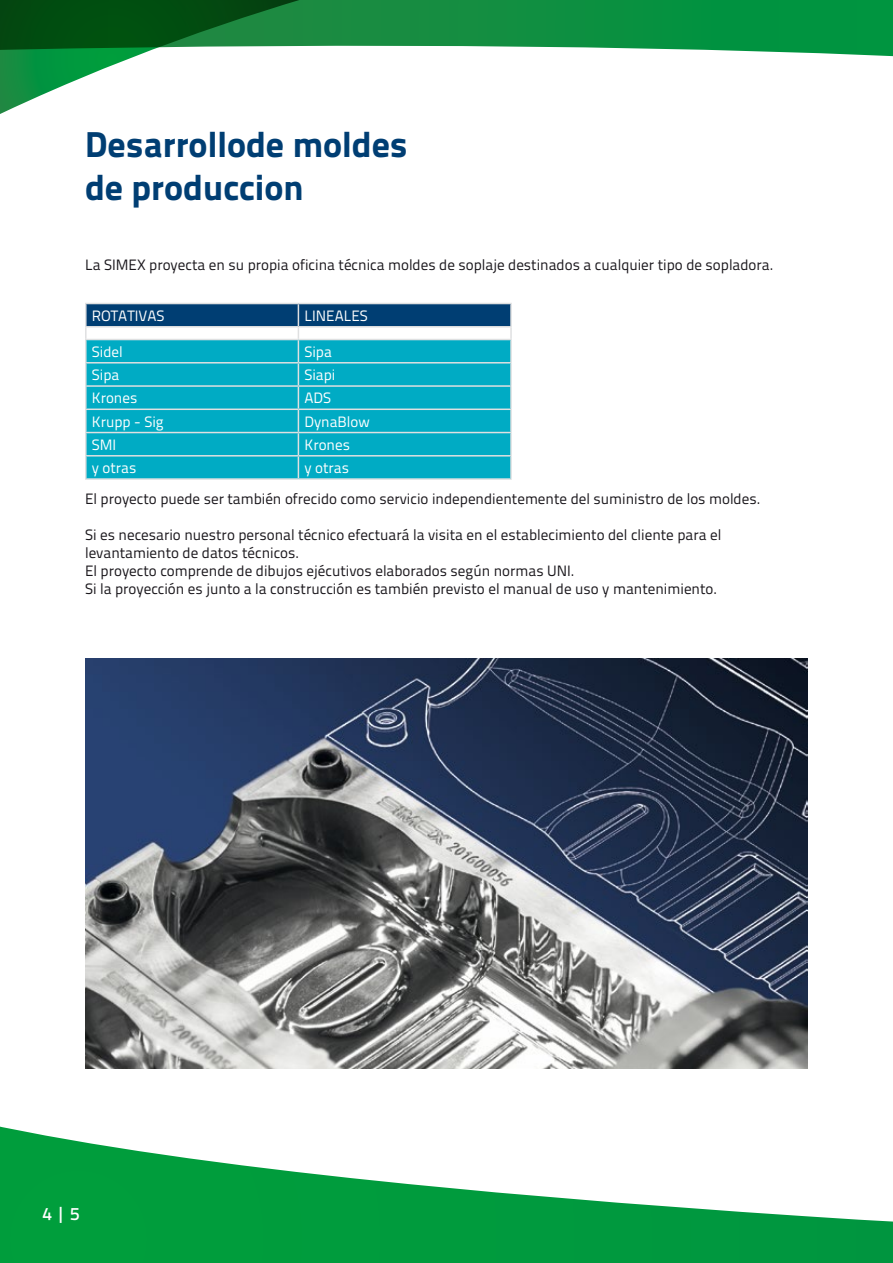
<style>
.page{position:relative;width:893px;height:1263px;background:#fff}
.page>*{position:absolute;margin:0;border:0;box-sizing:border-box;transform-origin:0 0}
.t1{font:36px/43.2px "Titillium Text 25 L 999 wt";color:#003e73}
.t2{font:18px "Titillium Text 25 L 600 wt";color:#fff}
.t3{font:15px/18px "Titillium Text 25 L 400 wt";color:#1a171c}
.t4{font:15px "Titillium Text 25 L 400 wt";color:#fff}
</style>
<div class="page">
<svg style="left:0;top:0;width:893px;height:114px"></svg>
<svg style="left:0;top:1068px;width:893px;height:195px"></svg>
<svg style="left:85px;top:303px;width:427px;height:175px;background:#21a7bf"></svg>
<hr style="left:510px;top:456px;width:2px;height:22px;background:#dfe0e1">
<hr style="left:85px;top:478px;width:213px;height:2px;background:#dfe0e1">
<hr style="left:298px;top:478px;width:214px;height:2px;background:#dfe0e1">
<img style="left:85px;top:659px;width:723px;height:409px">
<h1 class="t1" style="left:85px;top:120px;width:324px">Desarrollode moldes de produccion</h1>
<p class="t3" style="left:85px;top:255px;width:690px">La SIMEX proyecta en su propia oficina técnica moldes de soplaje destinados a cualquier tipo de sopladora.</p>
<p class="t4" style="left:92px;top:304px;width:74px">ROTATIVAS</p>
<p class="t4" style="left:304px;top:304px;width:65px">LINEALES</p>
<p class="t4" style="left:92px;top:340px;width:32px">Sidel</p>
<p class="t4" style="left:304px;top:340px;width:29px">Sipa</p>
<p class="t4" style="left:92px;top:364px;width:29px">Sipa</p>
<p class="t4" style="left:304px;top:364px;width:33px">Siapi</p>
<p class="t4" style="left:92px;top:387px;width:47px">Krones</p>
<p class="t4" style="left:304px;top:387px;width:28px">ADS</p>
<p class="t4" style="left:92px;top:410px;width:73px">Krupp - Sig</p>
<p class="t4" style="left:304px;top:410px;width:67px">DynaBlow</p>
<p class="t4" style="left:92px;top:433px;width:26px">SMI</p>
<p class="t4" style="left:304px;top:433px;width:47px">Krones</p>
<p class="t4" style="left:92px;top:457px;width:46px">y otras</p>
<p class="t4" style="left:304px;top:457px;width:46px">y otras</p>
<p class="t3" style="left:85px;top:489px;width:677px">El proyecto puede ser también ofrecido como servicio independientemente del suministro de los moldes.</p>
<p class="t3" style="left:85px;top:525px;width:638px">Si es necesario nuestro personal técnico efectuará la visita en el establecimiento del cliente para el levantamiento de datos técnicos.<br>El proyecto comprende de dibujos ejécutivos elaborados según normas UNI.<br>Si la proyección es junto a la construcción es también previsto el manual de uso y mantenimiento.</p>
<p class="t2" style="left:43px;top:1200px;width:39px">4 | 5</p>
</div>
